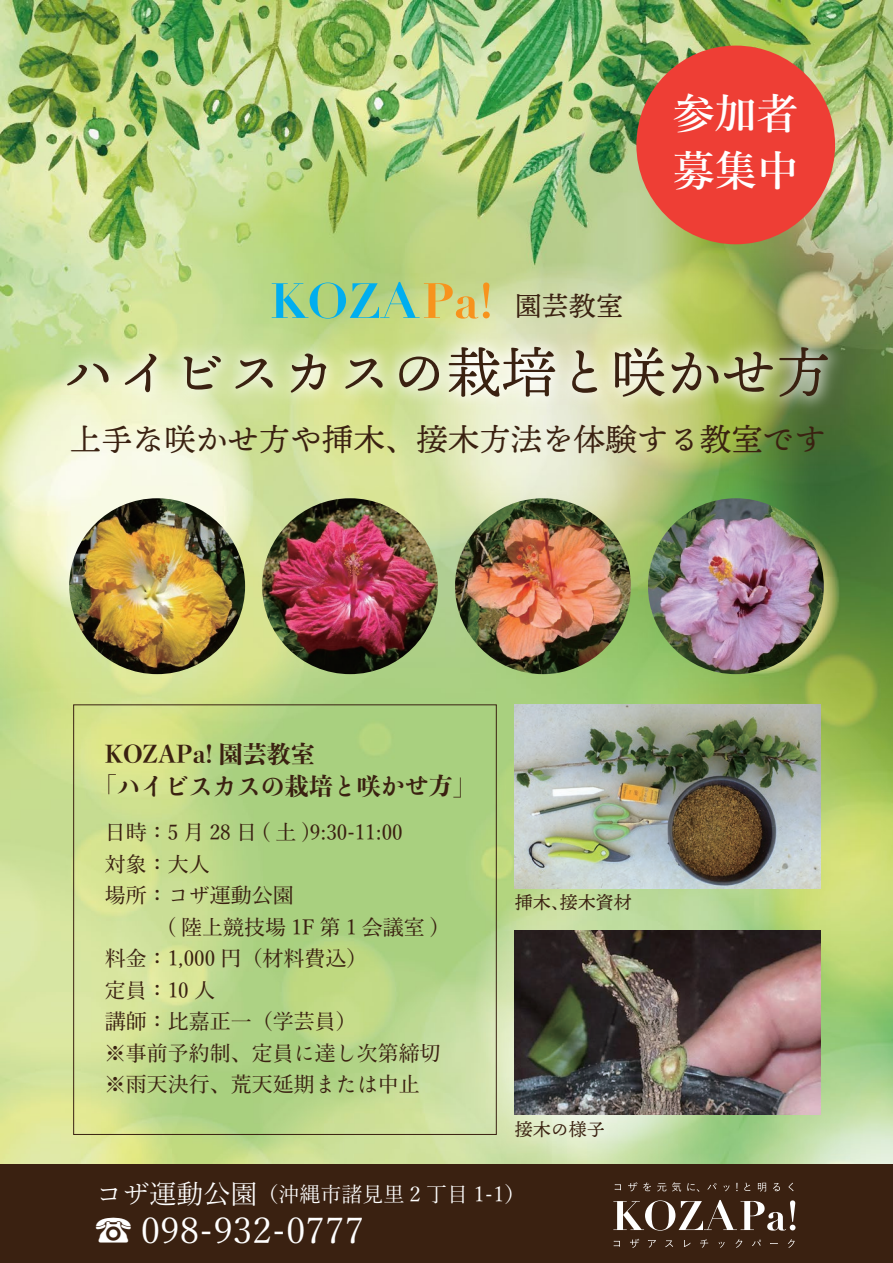
<style>
.page{position:relative;width:893px;height:1263px;background:#fff}
.page>*{position:absolute;margin:0;border:0;box-sizing:border-box;transform-origin:0 0}
.t1{font:54.9px "Ten Mincho";color:#3a2111}
.t2{font:600 42px/57px "Yu Min 36 p Kn";color:#fff}
.t3{font:36px "Yu Min Pr 6 N";color:#fff}
.t4{font:31.5px "Ten Mincho";color:#3a2111}
.t5{font:27px "Ten Mincho";color:#3a2111}
.t6{font:800 24px/31.5px "Yu Min 36 p Kn";color:#3a2111}
.t7{font:500 21px/31.5px "Yu Min 36 p Kn";color:#3a2111}
.t8{font:21px "Yu Min Pr 6 N";color:#fff}
.t9{font:18px "Ten Mincho";color:#3a2111}
.s1{font-size:27px}
</style>
<div class="page">
<img style="left:0;top:0;width:893px;height:1165px">
<img style="left:5px;top:288px;width:882px;height:219px">
<div style="left:0;top:1165px;width:893px;height:98px;background:#3a2111"></div>
<svg style="left:613px;top:1200px;width:182px;height:30px"></svg>
<svg style="left:614px;top:1241px;width:6px;height:6px"></svg>
<svg style="left:630px;top:1239px;width:9px;height:9px"></svg>
<svg style="left:648px;top:1240px;width:8px;height:7px"></svg>
<svg style="left:665px;top:1240px;width:8px;height:7px"></svg>
<svg style="left:684px;top:1240px;width:6px;height:7px"></svg>
<svg style="left:700px;top:1239px;width:8px;height:8px"></svg>
<svg style="left:718px;top:1242px;width:7px;height:6px"></svg>
<svg style="left:735px;top:1239px;width:7px;height:9px"></svg>
<svg style="left:752px;top:1240px;width:9px;height:6px"></svg>
<svg style="left:788px;top:1239px;width:7px;height:9px"></svg>
<svg style="left:615px;top:1184px;width:6px;height:6px"></svg>
<svg style="left:628px;top:1182px;width:9px;height:9px"></svg>
<svg style="left:643px;top:1182px;width:8px;height:9px"></svg>
<svg style="left:657px;top:1183px;width:9px;height:8px"></svg>
<svg style="left:672px;top:1182px;width:9px;height:9px"></svg>
<svg style="left:687px;top:1183px;width:12px;height:9px"></svg>
<svg style="left:707px;top:1183px;width:9px;height:6px"></svg>
<svg style="left:723px;top:1185px;width:7px;height:6px"></svg>
<svg style="left:744px;top:1183px;width:6px;height:8px"></svg>
<svg style="left:758px;top:1183px;width:8px;height:8px"></svg>
<svg style="left:773px;top:1183px;width:7px;height:8px"></svg>
<svg style="left:789px;top:1183px;width:4px;height:8px"></svg>
<img style="left:515px;top:705px;width:306px;height:184px">
<img style="left:515px;top:931px;width:306px;height:184px">
<img style="left:69px;top:498px;width:176px;height:176px;border-radius:88px">
<img style="left:262px;top:498px;width:176px;height:176px;border-radius:88px">
<img style="left:455px;top:498px;width:176px;height:176px;border-radius:88px">
<img style="left:648px;top:498px;width:176px;height:176px;border-radius:88px">
<svg style="left:272px;top:282px;width:218px;height:37px;background:#9ec78e"></svg>
<div style="left:636px;top:46px;width:199px;height:198px;background:#ee3e35;border-radius:50%"></div>
<p class="t5" style="left:515px;top:291px;width:109px">園芸教室</p>
<h2 class="t2" style="left:673px;top:86px;width:128px">参加者募集中</h2>
<h1 class="t1" style="left:62px;top:342px;width:771px">ハイビスカスの栽培と咲かせ方</h1>
<h3 class="t4" style="left:70px;top:421px;width:757px">上手な咲かせ方や挿木、接木方法を体験する教室です</h3>
<p class="t6" style="left:93px;top:739px;width:386px;text-indent:12px">KOZAPa! 園芸教室<br>「ハイビスカスの栽培と咲かせ方」</p>
<p class="t7" style="left:105px;top:815px;width:338px">日時：5 月 28 日 ( 土 )9:30-11:00<br>対象：大人<br>場所：コザ運動公園<br>　　　( 陸上競技場 1F 第 1 会議室 )料金：1,000 円（材料費込）<br>定員：10 人<br>講師：比嘉正一（学芸員）<br>※事前予約制、定員に達し次第締切※雨天決行、荒天延期または中止</p>
<p class="t9" style="left:515px;top:893px;width:118px">挿木、接木資材</p>
<p class="t9" style="left:515px;top:1119px;width:91px">接木の様子</p>
<p class="t8" style="left:95px;top:1175px;width:432px"><span class="s1">コザ運動公園</span>（沖縄市諸見里 2 丁目 1-1）</p>
<h3 class="t3" style="left:95px;top:1197px;width:270px">☎ 098-932-0777</h3>
</div>
